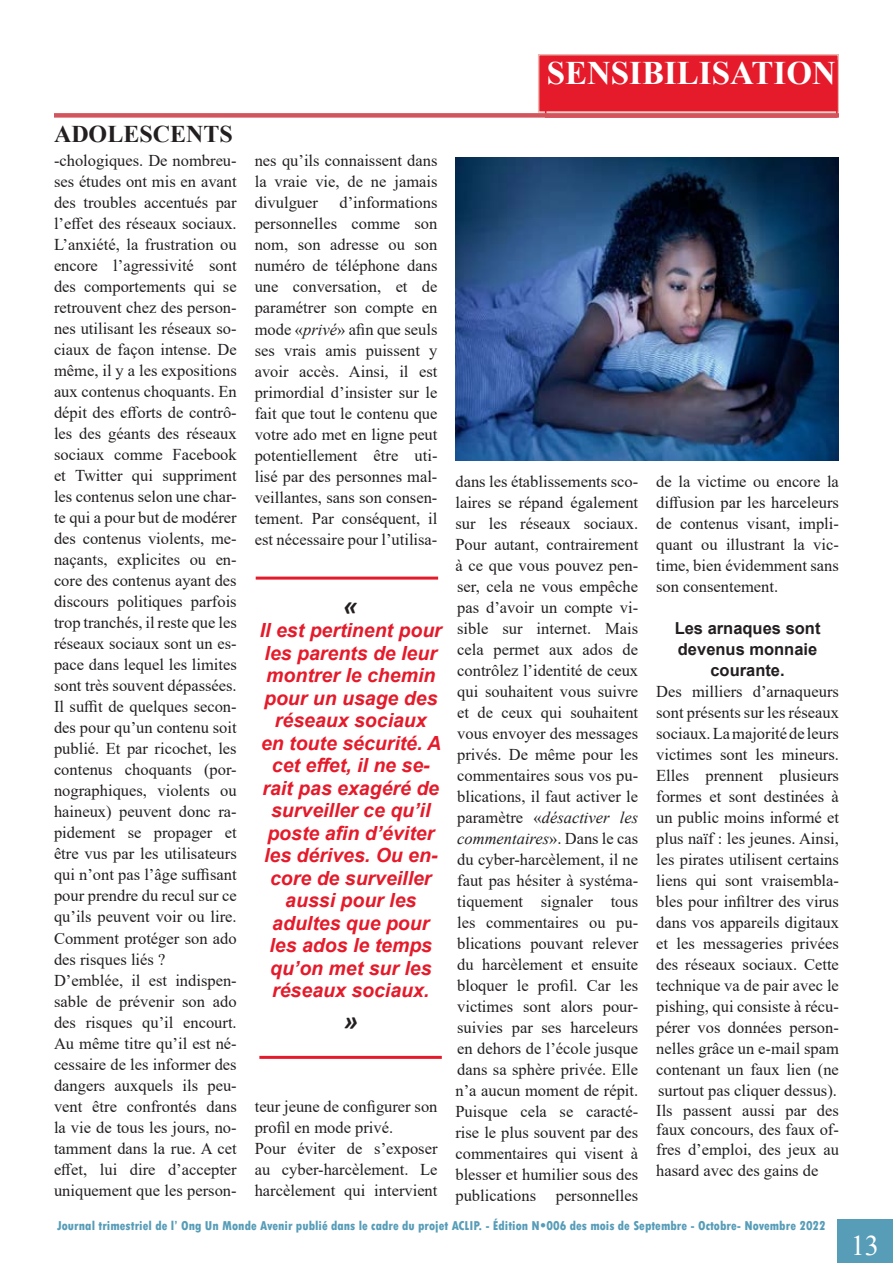
<style>
.page{position:relative;width:893px;height:1263px;background:#fff}
.page>*{position:absolute;margin:0;border:0;box-sizing:border-box;transform-origin:0 0}
.t1{font:700 33px "Times New Roman";color:#fff}
.t2{font:28.5px "Times New Roman";color:#fff}
.t3{font:italic 700 27px "Calibri";color:#231f20}
.t4{font:700 24px "Times New Roman";color:#231f20}
.t5{font:italic 700 19.5px/22.5px "Arial";color:#e51a2a;text-align:center}
.t6{font:16.5px/21px "Times New Roman";color:#231f20;text-align:justify}
.t7{font:700 16.5px/21px "Arial";color:#231f20;text-align:center}
.t8{font:800 condensed 13.5px "Tw Cen";color:#579db8}
.s1{font-style:italic}
</style>
<div class="page">
<div style="left:538px;top:54px;width:301px;height:59px;background:#e51a2a;border:2px solid #ecb6af"></div>
<div style="left:54px;top:113px;width:785px;height:5px;background:#d2555d"></div>
<div style="left:837px;top:1219px;width:56px;height:44px;background:#579db8"></div>
<img style="left:455px;top:157px;width:384px;height:303px">
<hr style="left:259px;top:1056px;width:183px;height:3px;background:#e51a2a">
<hr style="left:256px;top:577px;width:182px;height:3px;background:#e51a2a">
<h1 class="t1" style="left:547px;top:49px;width:291px">SENSIBILISATION</h1>
<h3 class="t4" style="left:54px;top:116px;width:180px">ADOLESCENTS</h3>
<p class="t6" style="left:54px;top:150px;width:184px;text-align:left">-chologiques. De nombreu&shy;ses études ont mis en avant des troubles accentués par l’effet des réseaux sociaux.<br>L’anxiété, la frustration ou encore l’agressivité sont des comportements qui se retrouvent chez des person&shy;nes utilisant les réseaux so&shy;ciaux de façon intense. De même, il y a les expositions aux contenus choquants. En dépit des efforts de contrô&shy;les des géants des réseaux sociaux comme Facebook et Twitter qui suppriment les contenus selon une char&shy;te qui a pour but de modérer des contenus violents, me&shy;naçants, explicites ou en&shy;core des contenus ayant des discours politiques parfois trop tranchés, il reste que les réseaux sociaux sont un es&shy;pace dans lequel les limites sont très souvent dépassées.<br>Il suffit de quelques secon&shy;des pour qu’un contenu soit publié. Et par ricochet, les contenus choquants (por&shy;nographiques, violents ou haineux) peuvent donc ra&shy;pidement se propager et être vus par les utilisateurs qui n’ont pas l’âge suffisant pour prendre du recul sur ce qu’ils peuvent voir ou lire.<br>Comment protéger son ado des risques liés ?<br>D’emblée, il est indispen&shy;sable de prévenir son ado des risques qu’il encourt.<br>Au même titre qu’il est né&shy;cessaire de les informer des dangers auxquels ils peu&shy;vent être confrontés dans la vie de tous les jours, no&shy;tamment dans la rue. A cet effet, lui dire d’accepter uniquement que les person-</p>
<p class="t6" style="left:255px;top:150px;width:184px">nes qu’ils connaissent dans la vraie vie, de ne jamais divulguer</p>
<p class="t6" style="left:255px;top:192px;width:184px;text-indent:85px">d’informations personnelles comme son nom, son adresse ou son numéro de téléphone dans une conversation, et de paramétrer son compte en mode «<span class="s1">privé</span>» afin que seuls ses vrais amis puissent y avoir accès. Ainsi, il est primordial d’insister sur le fait que tout le contenu que votre ado met en ligne peut potentiellement être uti&shy;lisé par des personnes mal&shy;veillantes, sans son consen&shy;tement. Par conséquent, il est nécessaire pour l’utilisa-</p>
<h3 class="t3" style="left:344px;top:587px;width:16px">«</h3>
<p class="t5" style="left:260px;top:620px;width:184px">Il est pertinent pour les parents de leur montrer le chemin pour un usage des réseaux sociaux<br>en toute sécurité. A cet effet, il ne se&shy;rait pas exagéré de surveiller ce qu’il poste afin d’éviter les dérives. Ou en&shy;core de surveiller aussi pour les adultes que pour les ados le temps qu’on met sur les réseaux sociaux.</p>
<h3 class="t3" style="left:344px;top:1002px;width:16px">»</h3>
<p class="t6" style="left:255px;top:1095px;width:184px;text-align:left">teur jeune de configurer son profil en mode privé.<br>Pour éviter de s’exposer au cyber-harcèlement. Le harcèlement qui intervient</p>
<p class="t6" style="left:455px;top:470px;width:184px">dans les établissements sco&shy;laires se répand également sur les réseaux sociaux.<br>Pour autant, contrairement à ce que vous pouvez pen&shy;ser, cela ne vous empêche pas d’avoir un compte vi&shy;sible sur internet. Mais cela permet aux ados de contrôlez l’identité de ceux qui souhaitent vous suivre et de ceux qui souhaitent vous envoyer des messages privés. De même pour les commentaires sous vos pu&shy;blications, il faut activer le paramètre «<span class="s1">désactiver les commentaires</span>». Dans le cas du cyber-harcèlement, il ne faut pas hésiter à systéma&shy;tiquement signaler tous les commentaires ou pu&shy;blications pouvant relever du harcèlement et ensuite bloquer le profil. Car les victimes sont alors pour&shy;suivies par ses harceleurs en dehors de l’école jusque dans sa sphère privée. Elle n’a aucun moment de répit.<br>Puisque cela se caracté&shy;rise le plus souvent par des commentaires qui visent à blesser et humilier sous des publications personnelles</p>
<p class="t6" style="left:656px;top:471px;width:184px">de la victime ou encore la diffusion par les harceleurs de contenus visant, impli&shy;quant ou illustrant la vic&shy;time, bien évidemment sans son consentement.</p>
<p class="t7" style="left:675px;top:618px;width:147px">Les arnaques sont devenus monnaie courante.</p>
<p class="t6" style="left:656px;top:681px;width:184px">Des milliers d’arnaqueurs sont présents sur les réseaux sociaux. La majorité de leurs victimes sont les mineurs.<br>Elles prennent plusieurs formes et sont destinées à un public moins informé et plus naïf : les jeunes. Ainsi, les pirates utilisent certains liens qui sont vraisembla&shy;bles pour infiltrer des virus dans vos appareils digitaux et les messageries privées des réseaux sociaux. Cette technique va de pair avec le pishing, qui consiste à récu&shy;pérer vos données person&shy;nelles grâce un e-mail spam contenant un faux lien (ne surtout pas cliquer dessus).</p>
<p class="t6" style="left:656px;top:1100px;width:184px;line-height:19.5px">Ils passent aussi par des faux concours, des faux of&shy;fres d’emploi, des jeux au</p>
<p class="t6" style="left:656px;top:1159px;width:164px">hasard avec des gains de</p>
<p class="t8" style="left:57px;top:1217px;width:770px">Journal trimestriel de l’ Ong Un Monde Avenir publié dans le cadre du projet ACLIP. - Édition N•006 des mois de Septembre - Octobre- Novembre 2022</p>
<h2 class="t2" style="left:851px;top:1226px;width:30px">13</h2>
</div>
